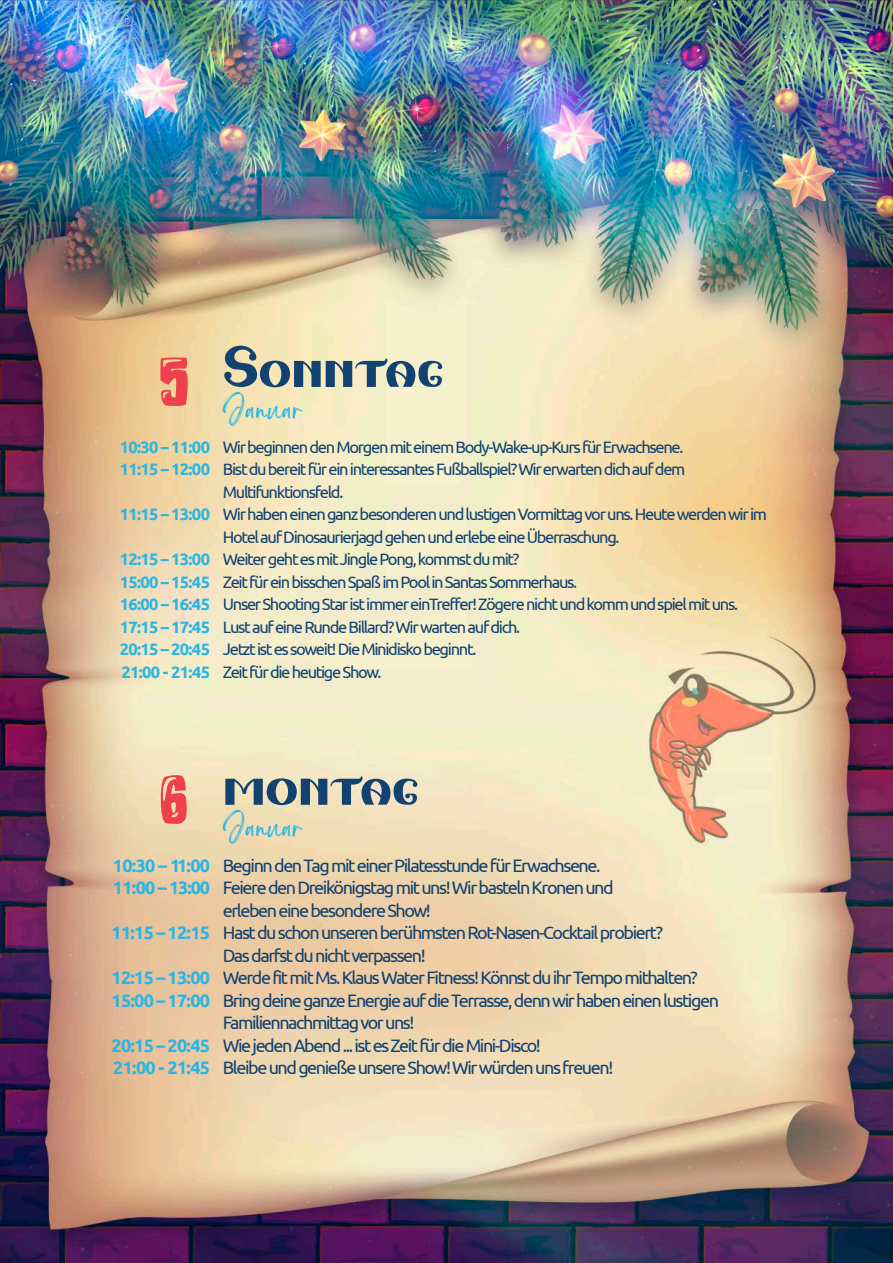
<style>
.page{position:relative;width:893px;height:1263px;background:#fff}
.page>*{position:absolute;margin:0;border:0;box-sizing:border-box;transform-origin:0 0}
.t1{font:66px "Love Fairy";color:#124270}
.t2{font:66px "Youtube Star";color:#ee414d}
.t3{font:21px "Brightwall Personal Use";letter-spacing:.06em;color:#26b6e6}
.t4{font:18px/22.5px "Ubuntu";letter-spacing:-.08em;color:#124270}
.t5{font:700 18px/22.5px "Ubuntu";letter-spacing:-.04em;color:#26b6e6}
.t6{font:16.5px/22.5px "Ubuntu";letter-spacing:-.08em;color:#124270}
.t7{font:700 16.5px/22.5px "Ubuntu";letter-spacing:-.04em;color:#26b6e6}
</style>
<div class="page">
<img style="left:0;top:0;width:893px;height:1263px">
<h1 class="t2" style="left:159px;top:343px;width:33px">5</h1>
<p class="t7" style="left:120px;top:435px;width:92px">10:30 – 11:00<br>11:15 – 12:00</p>
<p class="t7" style="left:120px;top:503px;width:92px">11:15 – 13:00</p>
<p class="t7" style="left:120px;top:548px;width:92px;text-align:justify">12:15 – 13:00<br>15:00 – 15:45<br>16:00 – 16:45<br>17:15 – 17:45<br>20:15 – 20:45<br>21:00 - 21:45</p>
<h1 class="t1" style="left:223px;top:326px;width:222px">Sonntag</h1>
<p class="t3" style="left:223px;top:403px;width:81px">Januar</p>
<p class="t6" style="left:223px;top:435px;width:546px">Wir beginnen den Morgen mit einem Body-Wake-up-Kurs für Erwachsene.<br>Bist du bereit für ein interessantes Fußballspiel? Wir erwarten dich auf dem Multifunktionsfeld.<br>Wir haben einen ganz besonderen und lustigen Vormittag vor uns. Heute werden wir im Hotel auf Dinosaurierjagd gehen und erlebe eine Überraschung.<br>Weiter geht es mit Jingle Pong, kommst du mit?<br>Zeit für ein bisschen Spaß im Pool in Santas Sommerhaus.<br>Unser Shooting Star ist immer einTreffer! Zögere nicht und komm und spiel mit uns.<br>Lust auf eine Runde Billard? Wir warten auf dich.<br>Jetzt ist es soweit! Die Minidisko beginnt.<br>Zeit für die heutige Show.</p>
<h1 class="t2" style="left:160px;top:760px;width:32px">6</h1>
<p class="t5" style="left:113px;top:854px;width:99px">10:30 – 11:00<br>11:00 – 13:00</p>
<p class="t5" style="left:111px;top:921px;width:100px">11:15 – 12:15</p>
<p class="t5" style="left:111px;top:966px;width:100px">12:15 – 13:00<br>15:00 – 17:00</p>
<p class="t5" style="left:111px;top:1034px;width:100px">20:15 – 20:45<br>21:00 - 21:45</p>
<h1 class="t1" style="left:223px;top:743px;width:197px">montag</h1>
<p class="t3" style="left:223px;top:820px;width:81px">Januar</p>
<p class="t4" style="left:223px;top:853px;width:498px">Beginn den Tag mit einer Pilatesstunde für Erwachsene.<br>Feiere den Dreikönigstag mit uns! Wir basteln Kronen und<br>erleben eine besondere Show!<br>Hast du schon unseren berühmsten Rot-Nasen-Cocktail probiert?<br>Das darfst du nicht verpassen!<br>Werde fit mit Ms. Klaus Water Fitness! Könnst du ihr Tempo mithalten?<br>Bring deine ganze Energie auf die Terrasse, denn wir haben einen lustigen Familiennachmittag vor uns!<br>Wie jeden Abend ... ist es Zeit für die Mini-Disco!<br>Bleibe und genieße unsere Show! Wir würden uns freuen!</p>
</div>
